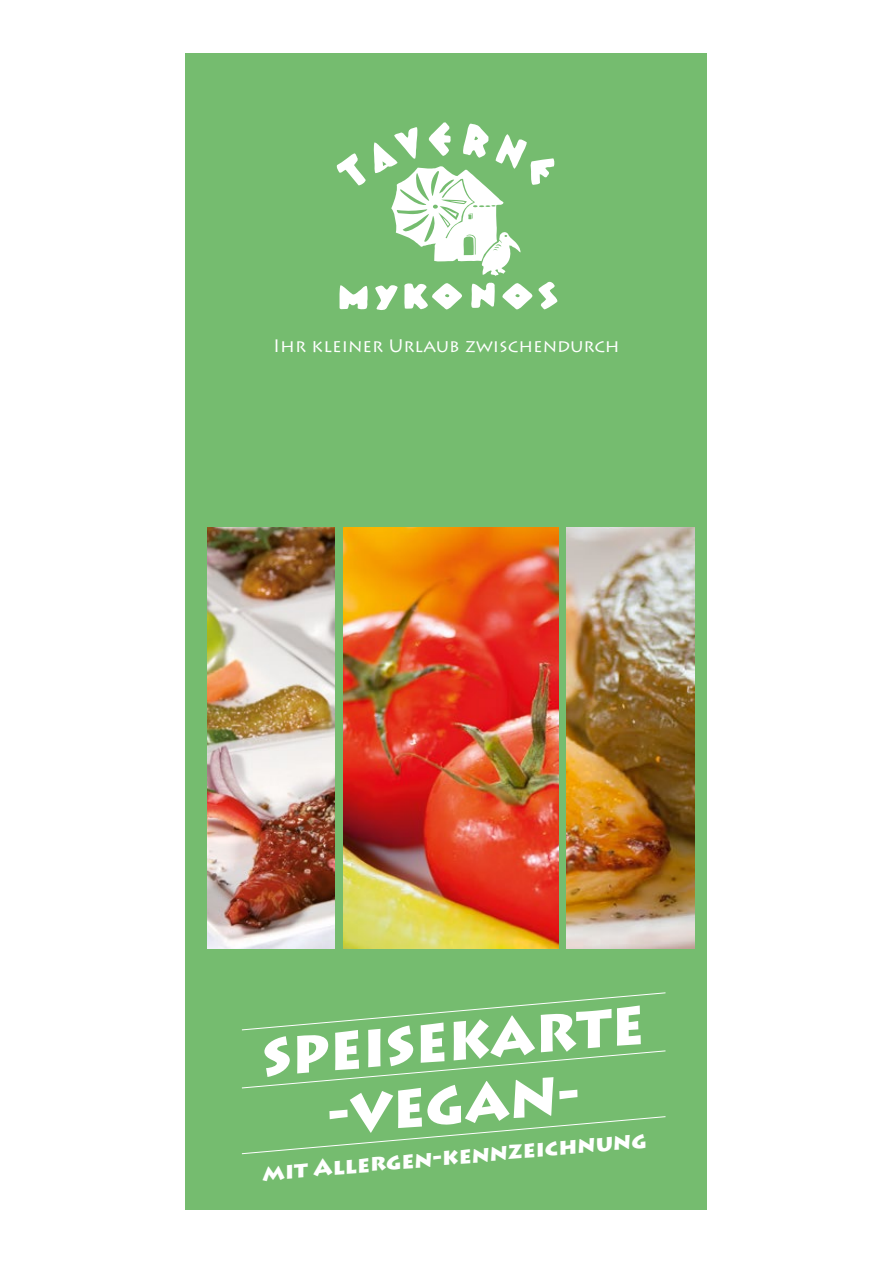
<style>
.page{position:relative;width:893px;height:1263px;background:#fff}
.page>*{position:absolute;margin:0;border:0;box-sizing:border-box;transform-origin:0 0}
.t1{font:900 52.5px/63.2px "Lithos Pro";color:#fff;text-align:center}
.t2{font:900 22.5px "Lithos Pro";color:#fff}
.t3{font:18px "Lithos Pro";color:#fff}
</style>
<div class="page">
<div style="left:186px;top:53px;width:521px;height:1157px;background:#75bc6f"></div>
<img style="left:343px;top:528px;width:215px;height:420px">
<img style="left:567px;top:528px;width:128px;height:421px">
<svg style="left:336px;top:122px;width:222px;height:188px"></svg>
<img style="left:208px;top:528px;width:126px;height:421px">
<svg style="left:242px;top:1050px;width:424px;height:39px"></svg>
<svg style="left:241px;top:1116px;width:425px;height:38px"></svg>
<svg style="left:241px;top:992px;width:425px;height:39px"></svg>
<p class="t3" style="left:273px;top:336px;width:348px">Ihr kleiner Urlaub zwischendurch</p>
<h1 class="t1" style="left:258px;top:1028px;width:385px;rotate:-5deg">SPEISEKARTE -VEGAN-</h1>
<p class="t2" style="left:261px;top:1159px;width:387px;rotate:-5deg">mit Allergen-kennzeichnung</p>
</div>
